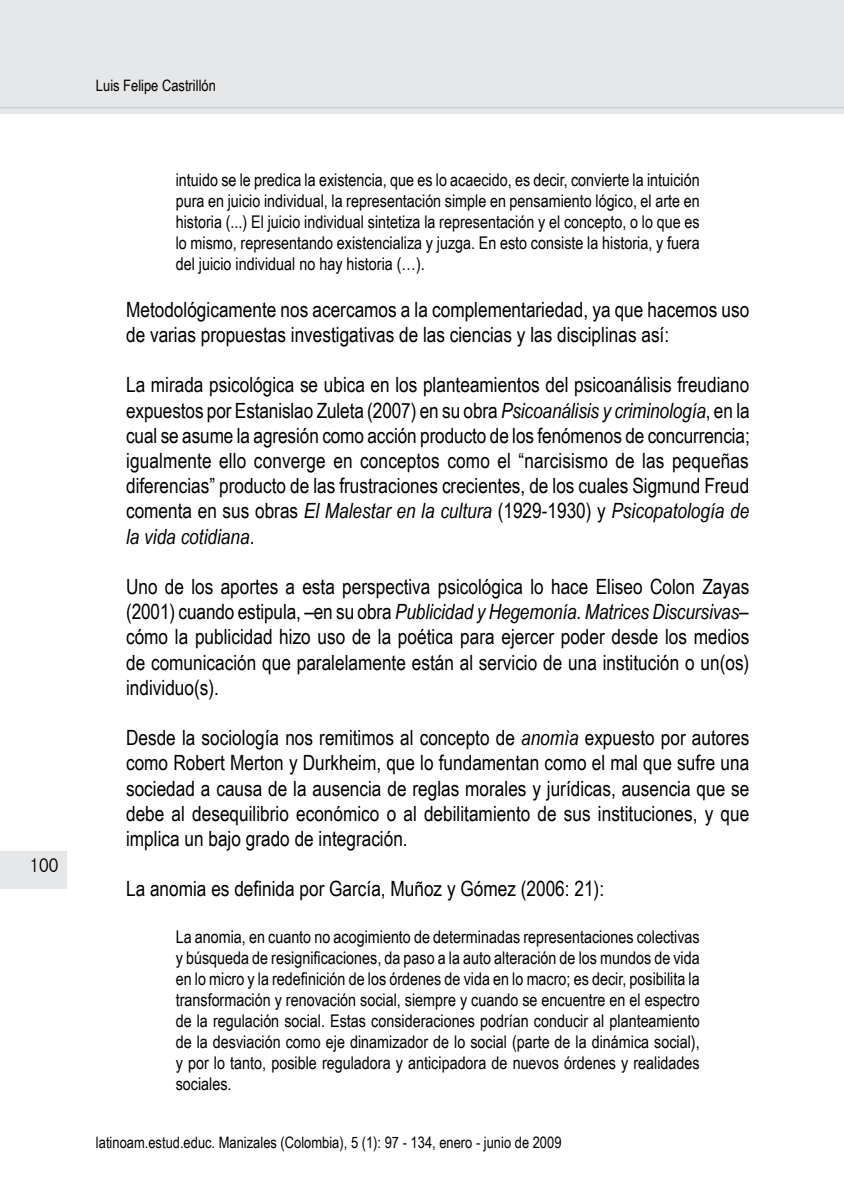
<style>
.page{position:relative;width:844px;height:1191px;background:#fff}
.page>*{position:absolute;margin:0;border:0;box-sizing:border-box;transform-origin:0 0}
.t1{font:21px/25.2px "Arial Narrow";color:#000;text-align:justify}
.t2{font:300 condensed 21px "Abadi";color:#000}
.t3{font:17.5px/21px "Arial Narrow";color:#000;text-align:justify}
.t4{font:15.75px "Arial Narrow";color:#000}
.s1{font-style:italic;color:#fff}
.s2{font-style:italic}
</style>
<div class="page">
<div style="left:0;top:0;width:843px;height:113px;background:#e6e7e8"></div>
<hr style="left:0;top:107px;width:843px;height:1px;background:#d1d3d4">
<div style="left:0;top:851px;width:67px;height:37px;background:#e6e7e8"></div>
<p class="t2" style="left:29px;top:852px;width:30px">100</p>
<p class="t4" style="left:96px;top:74px;width:121px">Luis Felipe Castrillón</p>
<p class="t3" style="left:176px;top:169px;width:525px">intuido se le predica la existencia, que es lo acaecido, es decir, convierte la intuición pura en juicio individual, la representación simple en pensamiento lógico, el arte en historia (...) El juicio individual sintetiza la representación y el concepto, o lo que es lo mismo, representando existencializa y juzga. En esto consiste la historia, y fuera del juicio individual no hay historia (…). <span class="s1">n</span></p>
<p class="t1" style="left:126px;top:296px;width:624px">Metodológicamente nos acercamos a la complementariedad, ya que hacemos uso de varias propuestas investigativas de las ciencias y las disciplinas así:</p>
<p class="t1" style="left:126px;top:371px;width:625px">La mirada psicológica se ubica en los planteamientos del psicoanálisis freudiano expuestos por Estanislao Zuleta (2007) en su obra <span class="s2">Psicoanálisis y criminología</span>, en la cual se asume la agresión como acción producto de los fenómenos de concurrencia; igualmente ello converge en conceptos como el “narcisismo de las pequeñas diferencias” producto de las frustraciones crecientes, de los cuales Sigmund Freud comenta en sus obras <span class="s2">El Malestar en la cultura</span> (1929-1930) y <span class="s2">Psicopatología de la vida cotidiana</span>.</p>
<p class="t1" style="left:126px;top:573px;width:624px">Uno de los aportes a esta perspectiva psicológica lo hace Eliseo Colon Zayas (2001) cuando estipula, –en su obra <span class="s2">Publicidad y Hegemonía. Matrices Discursivas</span>– cómo la publicidad hizo uso de la poética para ejercer poder desde los medios de comunicación que paralelamente están al servicio de una institución o un(os) individuo(s).</p>
<p class="t1" style="left:126px;top:724px;width:624px">Desde la sociología nos remitimos al concepto de <span class="s2">anomìa</span> expuesto por autores como Robert Merton y Durkheim, que lo fundamentan como el mal que sufre una sociedad a causa de la ausencia de reglas morales y jurídicas, ausencia que se debe al desequilibrio económico o al debilitamiento de sus instituciones, y que implica un bajo grado de integración.</p>
<p class="t1" style="left:126px;top:875px;width:479px">La anomia es definida por García, Muñoz y Gómez (2006: 21):</p>
<p class="t3" style="left:176px;top:925px;width:525px">La anomia, en cuanto no acogimiento de determinadas representaciones colectivas y búsqueda de resignificaciones, da paso a la auto alteración de los mundos de vida en lo micro y la redefinición de los órdenes de vida en lo macro; es decir, posibilita la transformación y renovación social, siempre y cuando se encuentre en el espectro de la regulación social. Estas consideraciones podrían conducir al planteamiento de la desviación como eje dinamizador de lo social (parte de la dinámica social), y por lo tanto, posible reguladora y anticipadora de nuevos órdenes y realidades sociales.</p>
<p class="t4" style="left:96px;top:1130px;width:467px">latinoam.estud.educ. Manizales (Colombia), 5 (1): 97 - 134, enero - junio de 2009</p>
</div>
